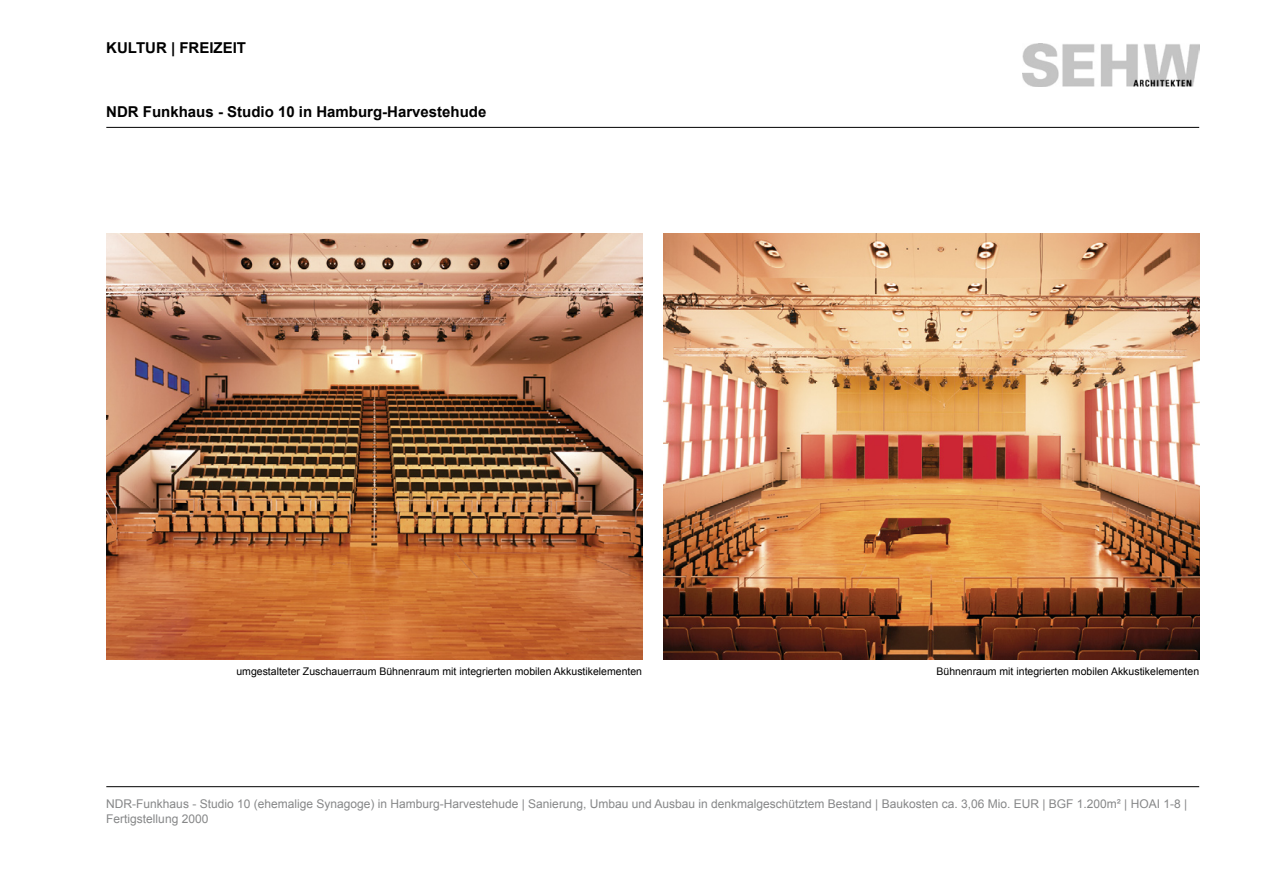
<style>
.page{position:relative;width:1263px;height:893px;background:#fff}
.page>*{position:absolute;margin:0;border:0;box-sizing:border-box;transform-origin:0 0}
.t1{font:700 15px "Arial";color:#000}
.t2{font:12px/15px "Arial";color:#868788}
.t3{font:10.5px "Arial";color:#000}
</style>
<div class="page">
<hr style="left:106px;top:127px;width:1093px;height:1px;background:#000">
<hr style="left:106px;top:786px;width:1093px;height:1px;background:#000">
<img style="left:1023px;top:44px;width:176px;height:42px">
<img style="left:663px;top:234px;width:536px;height:425px">
<img style="left:106px;top:234px;width:536px;height:425px">
<p class="t1" style="left:106px;top:38px;width:141px">kultur | freizeit</p>
<p class="t1" style="left:106px;top:102px;width:382px">NDR Funkhaus - Studio 10 in Hamburg-Harvestehude</p>
<p class="t3" style="left:236px;top:665px;width:407px">umgestalteter Zuschauerraum Bühnenraum mit integrierten mobilen Akkustikelementen</p>
<p class="t3" style="left:936px;top:665px;width:264px">Bühnenraum mit integrierten mobilen Akkustikelementen</p>
<p class="t2" style="left:106px;top:797px;width:1082px">NDR-Funkhaus - Studio 10 (ehemalige Synagoge) in Hamburg-Harvestehude | Sanierung, Umbau und Ausbau in denkmalgeschütztem Bestand | Baukosten ca. 3,06 Mio. EUR | BGF 1.200m² | HOAI 1-8 |<br>Fertigstellung 2000</p>
</div>
